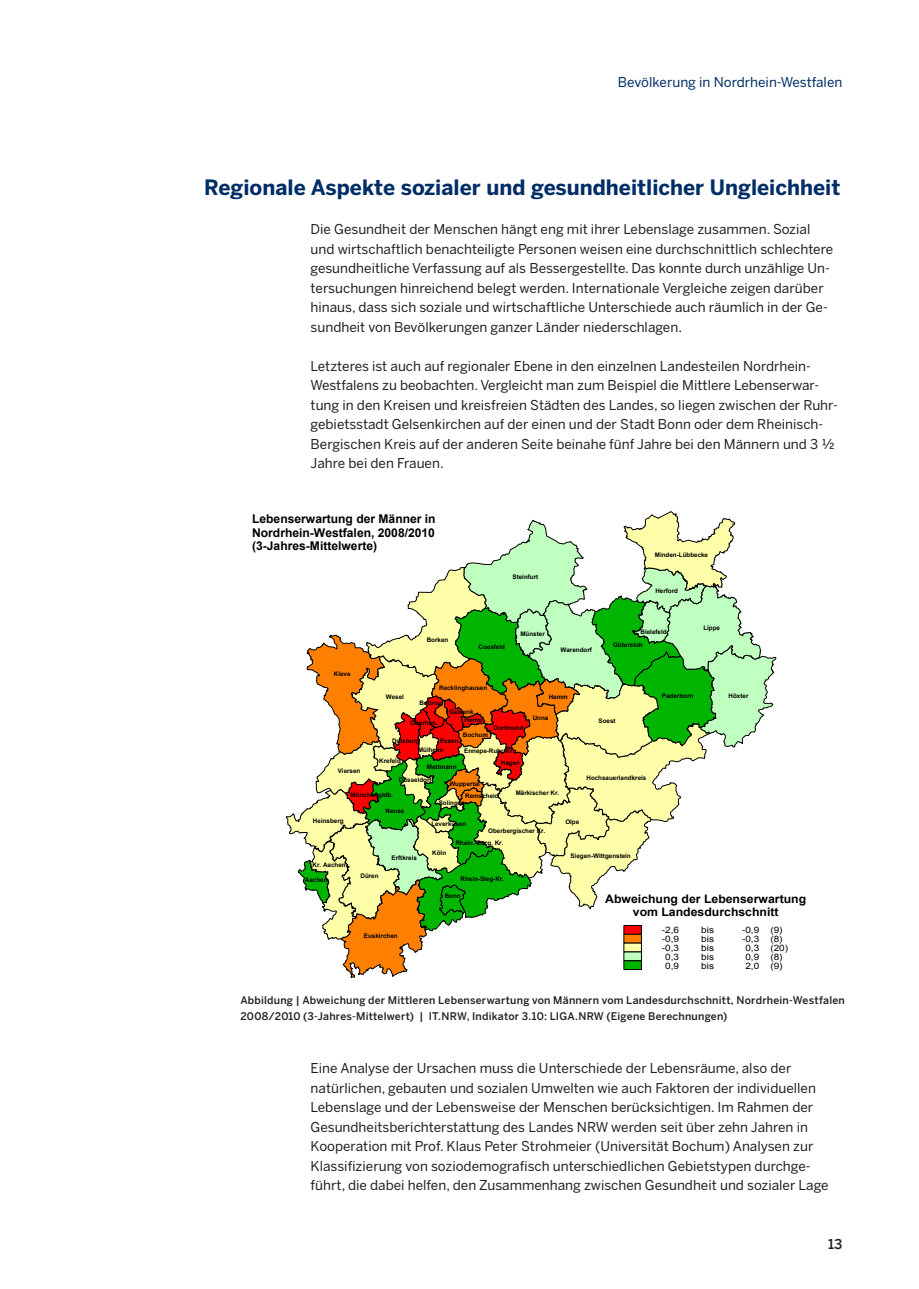
<style>
.page{position:relative;width:919px;height:1289px;background:#fff}
.page>*{position:absolute;margin:0;border:0;box-sizing:border-box;transform-origin:0 0}
.t1{font:700 21px "Benton Sans";color:#002d66}
.t2{font:13.5px/19.5px "Benton Sans";color:#231f20}
.t3{font:13.5px "Benton Sans";color:#002d66}
.t4{font:500 13.5px "Benton Sans";color:#231f20}
.t5{font:700 12.15px/13.5px "Arial";color:#000;text-align:justify}
.t6{font:700 11.7px/13.5px "Arial";color:#000;text-align:center;scale:1.04 1}
.t7{font:500 10.5px/16.5px "Benton Sans";letter-spacing:.02em;color:#231f20}
.t8{font:8.85px "Arial";color:#000;scale:1.13 1}
.t9{font:700 6.3px/11.9px "Arial";color:#000}
</style>
<div class="page">
<svg style="left:286px;top:511px;width:489px;height:466px"></svg>
<div style="left:624px;top:925px;width:17px;height:9px;background:#f00"></div>
<div style="left:623px;top:925px;width:18px;height:9px;border:1px solid #000"></div>
<div style="left:624px;top:934px;width:17px;height:9px;background:#ff8000"></div>
<div style="left:623px;top:934px;width:18px;height:9px;border:1px solid #000"></div>
<div style="left:624px;top:943px;width:17px;height:8px;background:#ffa"></div>
<div style="left:624px;top:952px;width:17px;height:8px;background:#bfffbf"></div>
<div style="left:623px;top:951px;width:18px;height:9px;border:1px solid #000"></div>
<div style="left:624px;top:960px;width:17px;height:9px;background:#00b500"></div>
<div style="left:623px;top:960px;width:18px;height:9px;border:1px solid #000"></div>
<p class="t3" style="left:617px;top:74px;width:226px">Bevölkerung in Nordrhein-Westfalen</p>
<h1 class="t1" style="left:204px;top:175px;width:637px">Regionale Aspekte sozialer und gesundheitlicher Ungleichheit</h1>
<p class="t2" style="left:310px;top:219px;width:524px">Die Gesundheit der Menschen hängt eng mit ihrer Lebenslage zusammen. Sozial und wirtschaftlich benachteiligte Personen weisen eine durchschnittlich schlechtere gesundheitliche Verfassung auf als Bessergestellte. Das konnte durch unzählige Un&shy;tersuchungen hinreichend belegt werden. Internationale Vergleiche zeigen darüber hinaus, dass sich soziale und wirtschaftliche Unterschiede auch räumlich in der Ge&shy;sundheit von Bevölkerungen ganzer Länder niederschlagen.</p>
<p class="t2" style="left:310px;top:356px;width:529px">Letzteres ist auch auf regionaler Ebene in den einzelnen Landesteilen Nordrhein-Westfalens zu beobachten. Vergleicht man zum Beispiel die Mittlere Lebenserwar&shy;tung in den Kreisen und kreisfreien Städten des Landes, so liegen zwischen der Ruhr&shy;gebietsstadt Gelsenkirchen auf der einen und der Stadt Bonn oder dem Rheinisch-Bergischen Kreis auf der anderen Seite beinahe fünf Jahre bei den Männern und 3 ½ Jahre bei den Frauen.</p>
<p class="t5" style="left:252px;top:512px;width:185px">Lebenserwartung der Männer in Nordrhein-Westfalen, 2008/2010 (3-Jahres-Mittelwerte)</p>
<p class="t9" style="left:512px;top:571px;width:27px">Steinfurt</p>
<p class="t9" style="left:654px;top:549px;width:55px">Minden-Lübbecke</p>
<p class="t9" style="left:655px;top:584px;width:24px">Herford</p>
<p class="t9" style="left:334px;top:668px;width:18px">Kleve</p>
<p class="t9" style="left:386px;top:691px;width:20px">Wesel</p>
<p class="t9" style="left:427px;top:633px;width:23px">Borken</p>
<p class="t9" style="left:478px;top:641px;width:28px">Coesfeld</p>
<p class="t9" style="left:439px;top:682px;width:50px">Recklinghausen</p>
<p class="t9" style="left:419px;top:697px;width:24px">Bottrop</p>
<p class="t9" style="left:520px;top:627px;width:26px">Münster</p>
<p class="t9" style="left:560px;top:643px;width:33px">Warendorf</p>
<p class="t9" style="left:548px;top:690px;width:21px">Hamm</p>
<p class="t9" style="left:613px;top:626px;width:55px;line-height:12.9px;text-indent:27px">Bielefeld<br>Gütersloh</p>
<p class="t9" style="left:662px;top:690px;width:33px">Paderborn</p>
<p class="t9" style="left:449px;top:705px;width:28px">Gelsenk.</p>
<p class="t9" style="left:532px;top:712px;width:17px">Unna</p>
<p class="t9" style="left:464px;top:714px;width:19px">Herne</p>
<p class="t9" style="left:464px;top:745px;width:52px">Ennepe-Ruhr-Kr.</p>
<p class="t9" style="left:410px;top:716px;width:29px">Oberhsn.</p>
<p class="t9" style="left:493px;top:721px;width:31px">Dortmund</p>
<p class="t9" style="left:501px;top:757px;width:21px">Hagen</p>
<p class="t9" style="left:463px;top:728px;width:27px">Bochum</p>
<p class="t9" style="left:392px;top:735px;width:29px">Duisburg</p>
<p class="t9" style="left:440px;top:734px;width:20px">Essen</p>
<p class="t9" style="left:379px;top:755px;width:23px">Krefeld</p>
<p class="t9" style="left:350px;top:789px;width:44px">Mönchengldb.</p>
<p class="t9" style="left:418px;top:743px;width:27px">Mülheim</p>
<p class="t9" style="left:427px;top:760px;width:31px">Mettmann</p>
<p class="t9" style="left:338px;top:764px;width:24px">Viersen</p>
<p class="t9" style="left:399px;top:774px;width:34px">Düsseldorf</p>
<p class="t9" style="left:449px;top:777px;width:32px">Wuppertal</p>
<p class="t9" style="left:515px;top:786px;width:45px">Märkischer Kr.</p>
<p class="t9" style="left:465px;top:790px;width:35px">Remscheid</p>
<p class="t9" style="left:438px;top:796px;width:28px">Solingen</p>
<p class="t9" style="left:385px;top:805px;width:20px">Neuss</p>
<p class="t9" style="left:598px;top:714px;width:19px">Soest</p>
<p class="t9" style="left:586px;top:771px;width:61px">Hochsauerlandkreis</p>
<p class="t9" style="left:313px;top:815px;width:32px">Heinsberg</p>
<p class="t9" style="left:312px;top:859px;width:35px">Kr. Aachen</p>
<p class="t9" style="left:305px;top:874px;width:24px">Aachen</p>
<p class="t9" style="left:360px;top:870px;width:20px">Düren</p>
<p class="t9" style="left:391px;top:851px;width:27px">Erftkreis</p>
<p class="t9" style="left:431px;top:817px;width:36px">Leverkusen</p>
<p class="t9" style="left:432px;top:847px;width:15px">Köln</p>
<p class="t9" style="left:455px;top:825px;width:91px;text-indent:33px">Oberbergischer Kr.<br>Rhein.-Berg. Kr.</p>
<p class="t9" style="left:460px;top:873px;width:45px">Rhein-Sieg-Kr.</p>
<p class="t9" style="left:565px;top:816px;width:15px">Olpe</p>
<p class="t9" style="left:570px;top:850px;width:62px">Siegen-Wittgenstein</p>
<p class="t9" style="left:703px;top:622px;width:18px">Lippe</p>
<p class="t9" style="left:728px;top:690px;width:21px">Höxter</p>
<p class="t9" style="left:364px;top:929px;width:35px">Euskirchen</p>
<p class="t9" style="left:444px;top:890px;width:18px">Bonn</p>
<p class="t6" style="left:605px;top:892px;width:195px">Abweichung der Lebenserwartung vom Landesdurchschnitt</p>
<p class="t8" style="left:661px;top:924px;width:17px">-2,6</p>
<p class="t8" style="left:701px;top:924px;width:13px">bis</p>
<p class="t8" style="left:742px;top:924px;width:17px">-0,9</p>
<p class="t8" style="left:770px;top:924px;width:12px">(9)</p>
<p class="t8" style="left:661px;top:933px;width:17px">-0,9</p>
<p class="t8" style="left:701px;top:933px;width:13px">bis</p>
<p class="t8" style="left:742px;top:933px;width:17px">-0,3</p>
<p class="t8" style="left:770px;top:933px;width:12px">(8)</p>
<p class="t8" style="left:661px;top:942px;width:17px">-0,3</p>
<p class="t8" style="left:701px;top:942px;width:13px">bis</p>
<p class="t8" style="left:745px;top:942px;width:14px">0,3</p>
<p class="t8" style="left:770px;top:942px;width:17px">(20)</p>
<p class="t8" style="left:665px;top:950px;width:14px">0,3</p>
<p class="t8" style="left:701px;top:950px;width:13px">bis</p>
<p class="t8" style="left:745px;top:950px;width:14px">0,9</p>
<p class="t8" style="left:770px;top:950px;width:12px">(8)</p>
<p class="t8" style="left:665px;top:959px;width:14px">0,9</p>
<p class="t8" style="left:701px;top:959px;width:13px">bis</p>
<p class="t8" style="left:745px;top:959px;width:14px">2,0</p>
<p class="t8" style="left:770px;top:959px;width:12px">(9)</p>
<p class="t7" style="left:240px;top:991px;width:606px">Abbildung | Abweichung der Mittleren Lebenserwartung von Männern vom Landesdurchschnitt, Nordrhein-Westfalen<br>2008/2010 (3-Jahres-Mittelwert) | IT.NRW, Indikator 3.10: LIGA.NRW (Eigene Berechnungen)</p>
<p class="t2" style="left:310px;top:1058px;width:519px">Eine Analyse der Ursachen muss die Unterschiede der Lebensräume, also der natürlichen, gebauten und sozialen Umwelten wie auch Faktoren der individuellen Lebenslage und der Lebensweise der Menschen berücksichtigen. Im Rahmen der Gesundheitsberichterstattung des Landes NRW werden seit über zehn Jahren in Kooperation mit Prof. Klaus Peter Strohmeier (Universität Bochum) Analysen zur Klassifizierung von soziodemografisch unterschiedlichen Gebietstypen durchge&shy;führt, die dabei helfen, den Zusammenhang zwischen Gesundheit und sozialer Lage</p>
<p class="t4" style="left:828px;top:1235px;width:16px">13</p>
</div>
